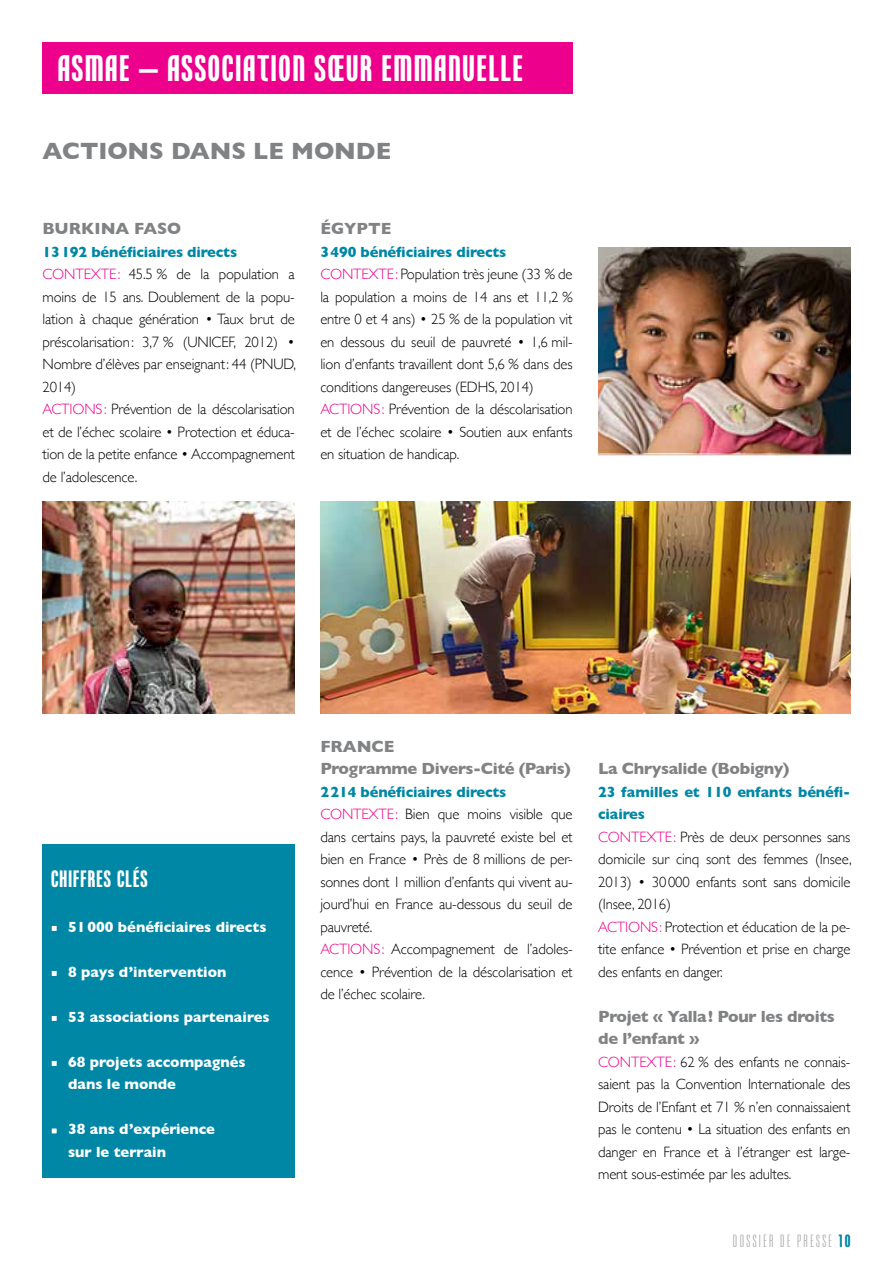
<style>
.page{position:relative;width:893px;height:1263px;background:#fff}
.page>*{position:absolute;margin:0;border:0;box-sizing:border-box;transform-origin:0 0}
.t1{font:700 37.5px "Freytag Pro";letter-spacing:.05em;color:#fff}
.t2{font:700 24px "Gill Sans";color:#808284}
.t3{font:700 24px "Freytag Pro";letter-spacing:.05em;color:#fff}
.t4{font:200 18px "Freytag Pro";letter-spacing:.135em;color:#a7a9ac}
.t5{font:700 16.5px/22.5px "Gill Sans";letter-spacing:-.02em;color:#808284}
.t6{font:700 16.5px "Gill Sans";color:#808284}
.t7{font:300 15px/22.5px "Gill Sans";letter-spacing:-.01em;color:#000}
.t8{font:700 15px/22.5px "Gill Sans";color:#fff}
.s1{font-weight:700;color:#0087a5}
.s2{color:#ec008c}
</style>
<div class="page">
<img style="left:598px;top:247px;width:252px;height:209px">
<img style="left:43px;top:502px;width:252px;height:211px">
<div style="left:43px;top:43px;width:530px;height:51px;background:#ec008c"></div>
<div style="left:43px;top:844px;width:252px;height:334px;background:#0087a5"></div>
<svg style="left:51px;top:925px;width:6px;height:6px"></svg>
<svg style="left:51px;top:971px;width:6px;height:5px"></svg>
<svg style="left:51px;top:1016px;width:6px;height:5px"></svg>
<svg style="left:51px;top:1061px;width:6px;height:5px"></svg>
<svg style="left:51px;top:1128px;width:6px;height:6px"></svg>
<img style="left:320px;top:502px;width:530px;height:211px">
<h1 class="t1" style="left:58px;top:50px;width:467px">ASMAE – ASSOCIATION SŒUR EMMANUELLE</h1>
<h2 class="t2" style="left:43px;top:138px;width:350px">ACTIONS DANS LE MONDE</h2>
<p class="t6" style="left:43px;top:219px;width:140px">BURKINA FASO</p>
<p class="t7" style="left:43px;top:241px;width:255px"><span class="s1">13 192 bénéficiaires directs </span><span class="s2">CONTEXTE :</span> 45.5 % de la population a moins de 15 ans. Doublement de la popu&shy;lation à chaque génération • Taux brut de préscolarisation : 3,7 % (UNICEF, 2012) • Nombre d’élèves par enseignant : 44 (PNUD, 2014)<br><span class="s2">ACTIONS :</span> Prévention de la déscolarisation et de l’échec scolaire • Protection et éduca&shy;tion de la petite enfance • Accompagnement de l’adolescence.</p>
<p class="t5" style="left:320px;top:217px;width:73px">ÉGYPTE</p>
<p class="t7" style="left:320px;top:241px;width:254px"><span class="s1">3 490 bénéficiaires directs </span><span class="s2">CONTEXTE :</span> Population très jeune (33 % de la population a moins de 14 ans et 11,2 % entre 0 et 4 ans) • 25 % de la population vit en dessous du seuil de pauvreté • 1,6 mil&shy;lion d’enfants travaillent dont 5,6 % dans des conditions dangereuses (EDHS, 2014)<br><span class="s2">ACTIONS :</span> Prévention de la déscolarisation et de l’échec scolaire • Soutien aux enfants en situation de handicap.</p>
<h2 class="t3" style="left:51px;top:866px;width:98px">CHIFFRES CLÉS</h2>
<p class="t8" style="left:68px;top:915px;width:200px">51 000 bénéficiaires directs</p>
<p class="t8" style="left:68px;top:960px;width:160px">8 pays d’intervention</p>
<p class="t8" style="left:68px;top:1005px;width:203px">53 associations partenaires</p>
<p class="t8" style="left:68px;top:1050px;width:179px">68 projets accompagnés dans le monde</p>
<p class="t8" style="left:68px;top:1118px;width:148px">38 ans d’expérience sur le terrain</p>
<p class="t5" style="left:320px;top:735px;width:252px">FRANCE<br>Programme Divers-Cité (Paris)</p>
<p class="t7" style="left:320px;top:781px;width:254px"><span class="s1">2 214 bénéficiaires directs </span><span class="s2">CONTEXTE :</span> Bien que moins visible que dans certains pays, la pauvreté existe bel et bien en France • Près de 8 millions de per&shy;sonnes dont 1 million d’enfants qui vivent au&shy;jourd’hui en France au-dessous du seuil de pauvreté.<br><span class="s2">ACTIONS :</span> Accompagnement de l’adoles&shy;cence • Prévention de la déscolarisation et de l’échec scolaire.</p>
<p class="t5" style="left:598px;top:757px;width:193px">La Chrysalide (Bobigny)</p>
<p class="t7" style="left:598px;top:781px;width:255px"><span class="s1">23 familles et 110 enfants bénéfi&shy;ciaires<br></span><span class="s2">CONTEXTE :</span> Près de deux personnes sans domicile sur cinq sont des femmes (Insee,<br>2013) • 30 000 enfants sont sans domicile (Insee, 2016)<br><span class="s2">ACTIONS :</span> Protection et éducation de la pe&shy;tite enfance • Prévention et prise en charge des enfants en danger.</p>
<p class="t5" style="left:598px;top:1005px;width:238px">Projet « Yalla ! Pour les droits de l’enfant »</p>
<p class="t7" style="left:598px;top:1051px;width:254px;text-align:justify"><span class="s2">CONTEXTE :</span> 62 % des enfants ne connais&shy;saient pas la Convention Internationale des Droits de l’Enfant et 71 % n’en connaissaient pas le contenu • La situation des enfants en danger en France et à l’étranger est large&shy;ment sous-estimée par les adultes.</p>
<p class="t4" style="left:733px;top:1230px;width:119px">DOSSIER DE PRESSE <span class="s1">10</span></p>
</div>
